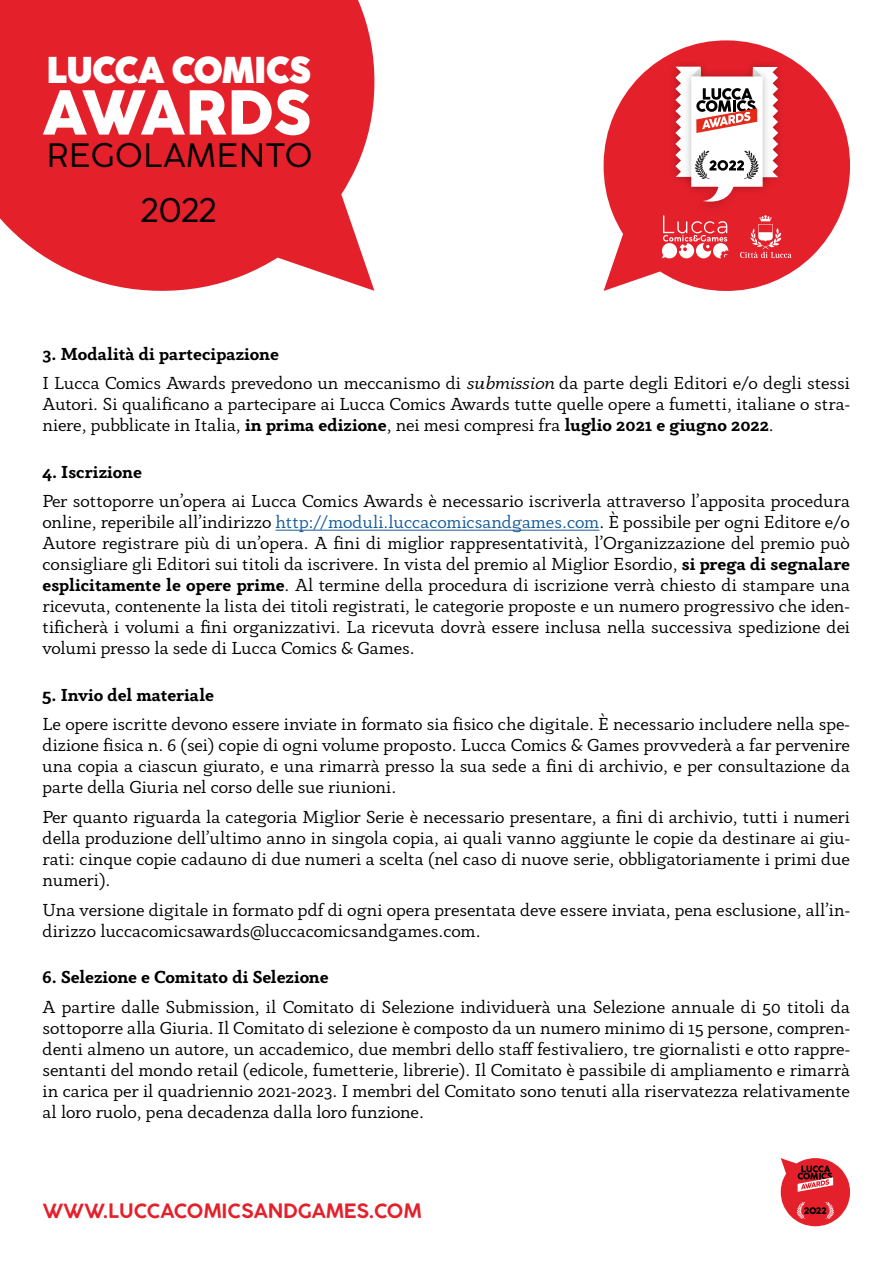
<style>
.page{position:relative;width:893px;height:1263px;background:#fff}
.page>*{position:absolute;margin:0;border:0;box-sizing:border-box;transform-origin:0 0}
.t1{font:800 63.15px "Coco Sharp";color:#fff}
.t2{font:800 37.2px "Coco Sharp";letter-spacing:-.025em;color:#fff}
.t3{font:33.6px "Coco Sharp";letter-spacing:.015em;color:#000}
.t4{font:700 19.5px "Coco Gothic";color:#e4202b}
.t5{font:18px/21px "Anaphora";color:#000;text-align:justify}
.t6{font:700 18px "Anaphora";letter-spacing:-.01em;color:#000}
.t7{font:800 9px "Coco Gothic";color:#000}
.s1{font-weight:700}
.s2{font-style:italic}
.s3{color:#165b9a}
</style>
<div class="page">
<svg style="left:603px;top:40px;width:247px;height:251px;fill:#e4202b"></svg>
<svg style="left:0;top:0;width:375px;height:291px;background:#e6333d"></svg>
<img style="left:741px;top:55px;width:49px;height:134px">
<img style="left:664px;top:55px;width:48px;height:133px">
<img style="left:687px;top:206px;width:55px;height:12px">
<svg style="left:675px;top:67px;width:103px;height:139px"></svg>
<svg style="left:662px;top:215px;width:66px;height:43px"></svg>
<svg style="left:740px;top:215px;width:52px;height:43px;background:#e8464f"></svg>
<svg style="left:781px;top:1158px;width:69px;height:68px"></svg>
<hr style="left:275px;top:530px;width:324px;height:1px;background:#165b9a">
<h2 class="t2" style="left:46px;top:48px;width:267px">LUCCA COMICS</h2>
<h1 class="t1" style="left:43px;top:76px;width:271px">AWARDS</h1>
<h3 class="t3" style="left:46px;top:136px;width:267px">REGOLAMENTO</h3>
<h3 class="t3" style="left:141px;top:190px;width:76px">2022</h3>
<p class="t5" style="left:43px;top:339px;width:809px;line-height:29.5px"><span class="s1">3. Modalità di partecipazione<br></span>I Lucca Comics Awards prevedono un meccanismo di <span class="s2">submission</span> da parte degli Editori e/o degli stessi</p>
<p class="t5" style="left:43px;top:394px;width:809px">Autori. Si qualificano a partecipare ai Lucca Comics Awards tutte quelle opere a fumetti, italiane o stra&shy;niere, pubblicate in Italia, <span class="s1">in prima edizione</span>, nei mesi compresi fra <span class="s1">luglio 2021 e giugno 2022</span>.</p>
<p class="t6" style="left:43px;top:460px;width:101px">4. Iscrizione</p>
<p class="t5" style="left:43px;top:491px;width:809px">Per sottoporre un’opera ai Lucca Comics Awards è necessario iscriverla attraverso l’apposita procedura online, reperibile all’indirizzo <span class="s3">http://moduli.luccacomicsandgames.com</span>. È possibile per ogni Editore e/o Autore registrare più di un’opera. A fini di miglior rappresentatività, l’Organizzazione del premio può consigliare gli Editori sui titoli da iscrivere. In vista del premio al Miglior Esordio, <span class="s1">si prega di segnalare esplicitamente le opere prime</span>. Al termine della procedura di iscrizione verrà chiesto di stampare una ricevuta, contenente la lista dei titoli registrati, le categorie proposte e un numero progressivo che iden&shy;tificherà i volumi a fini organizzativi. La ricevuta dovrà essere inclusa nella successiva spedizione dei volumi presso la sede di Lucca Comics &amp; Games.</p>
<p class="t6" style="left:43px;top:683px;width:173px">5. Invio del materiale</p>
<p class="t5" style="left:43px;top:714px;width:809px">Le opere iscritte devono essere inviate in formato sia fisico che digitale. È necessario includere nella spe&shy;dizione fisica n. 6 (sei) copie di ogni volume proposto. Lucca Comics &amp; Games provvederà a far pervenire una copia a ciascun giurato, e una rimarrà presso la sua sede a fini di archivio, e per consultazione da parte della Giuria nel corso delle sue riunioni.</p>
<p class="t5" style="left:43px;top:807px;width:809px">Per quanto riguarda la categoria Miglior Serie è necessario presentare, a fini di archivio, tutti i numeri della produzione dell’ultimo anno in singola copia, ai quali vanno aggiunte le copie da destinare ai giu&shy;rati: cinque copie cadauno di due numeri a scelta (nel caso di nuove serie, obbligatoriamente i primi due numeri).</p>
<p class="t5" style="left:43px;top:899px;width:809px">Una versione digitale in formato pdf di ogni opera presentata deve essere inviata, pena esclusione, all’in&shy;dirizzo luccacomicsawards@luccacomicsandgames.com.</p>
<p class="t6" style="left:43px;top:965px;width:288px">6. Selezione e Comitato di Selezione</p>
<p class="t5" style="left:43px;top:996px;width:809px">A partire dalle Submission, il Comitato di Selezione individuerà una Selezione annuale di 50 titoli da sottoporre alla Giuria. Il Comitato di selezione è composto da un numero minimo di 15 persone, compren&shy;denti almeno un autore, un accademico, due membri dello staff festivaliero, tre giornalisti e otto rappre&shy;sentanti del mondo retail (edicole, fumetterie, librerie). Il Comitato è passibile di ampliamento e rimarrà in carica per il quadriennio 2021-2023. I membri del Comitato sono tenuti alla riservatezza relativamente al loro ruolo, pena decadenza dalla loro funzione.</p>
<p class="t4" style="left:43px;top:1196px;width:381px">WWW.LUCCACOMICSANDGAMES.COM</p>
<p class="t7" style="left:804px;top:1204px;width:24px">2022</p>
</div>
